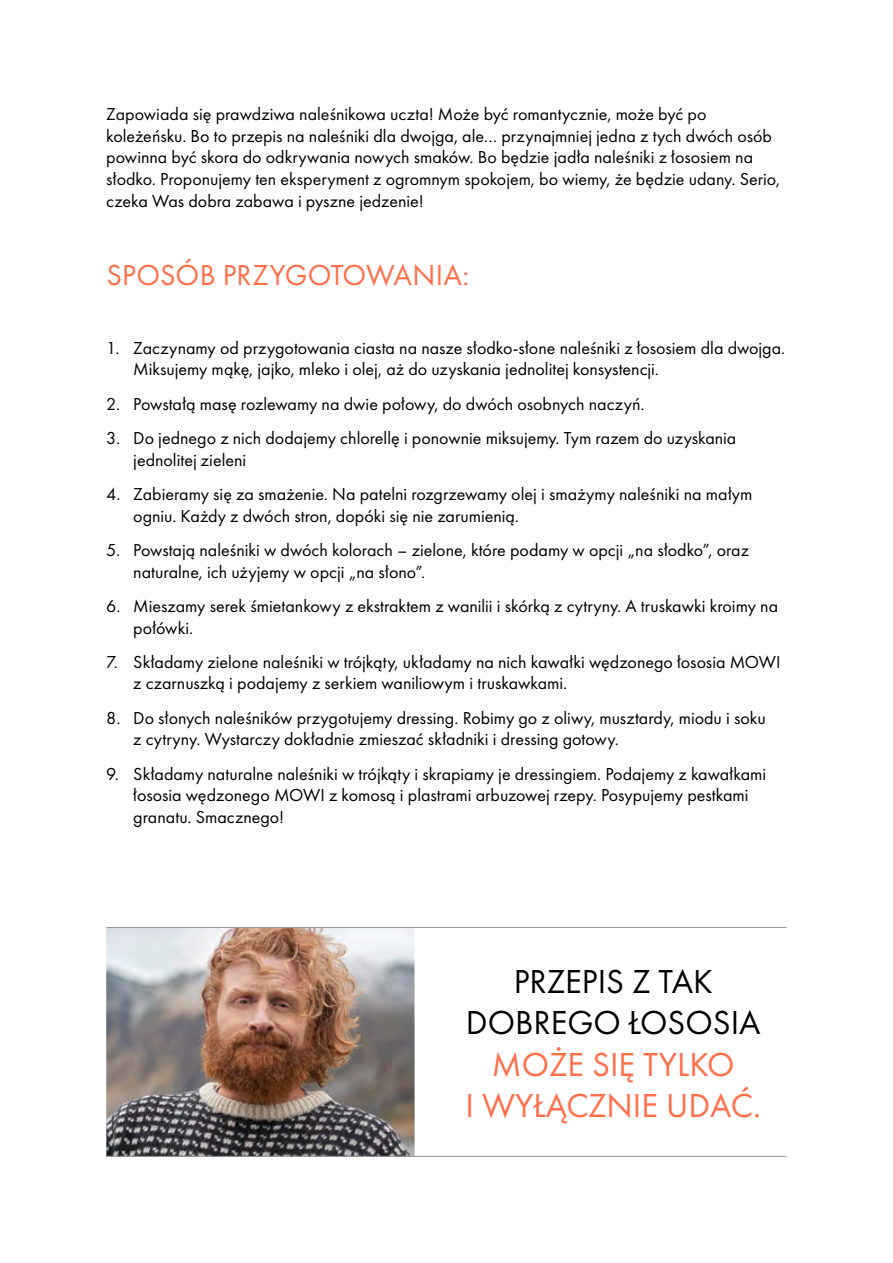
<style>
.page{position:relative;width:893px;height:1263px;background:#fff}
.page>*{position:absolute;margin:0;border:0;box-sizing:border-box;transform-origin:0 0}
.t1{font:34.5px/41.4px "Futura PT";color:#ff6f4a;text-align:center}
.t2{font:34.5px/41.4px "Futura PT";color:#000;text-align:center}
.t3{font:30px "Futura PT";letter-spacing:.005em;color:#ff6f4a}
.t4{font:18px/21.6px "Futura PT";color:#000}
</style>
<div class="page">
<img style="left:106px;top:928px;width:309px;height:228px">
<hr style="left:106px;top:927px;width:681px;height:1px;background:#939598">
<hr style="left:106px;top:1156px;width:681px;height:1px;background:#939598">
<p class="t4" style="left:106px;top:103px;width:675px">Zapowiada się prawdziwa naleśnikowa uczta! Może być romantycznie, może być po koleżeńsku. Bo to przepis na naleśniki dla dwojga, ale… przynajmniej jedna z tych dwóch osób powinna być skora do odkrywania nowych smaków. Bo będzie jadła naleśniki z łososiem na słodko. Proponujemy ten eksperyment z ogromnym spokojem, bo wiemy, że będzie udany. Serio, czeka Was dobra zabawa i pyszne jedzenie!</p>
<h2 class="t3" style="left:106px;top:257px;width:364px">SPOSÓB PRZYGOTOWANIA:</h2>
<p class="t4" style="left:133px;top:337px;width:653px;text-indent:-27px">1. Zaczynamy od przygotowania ciasta na nasze słodko-słone naleśniki z łososiem dla dwojga.<br>Miksujemy mąkę, jajko, mleko i olej, aż do uzyskania jednolitej konsystencji.</p>
<p class="t4" style="left:106px;top:393px;width:540px">2. Powstałą masę rozlewamy na dwie połowy, do dwóch osobnych naczyń.</p>
<p class="t4" style="left:133px;top:427px;width:605px;text-indent:-27px">3. Do jednego z nich dodajemy chlorellę i ponownie miksujemy. Tym razem do uzyskania jednolitej zieleni</p>
<p class="t4" style="left:133px;top:483px;width:621px;text-indent:-27px">4. Zabieramy się za smażenie. Na patelni rozgrzewamy olej i smażymy naleśniki na małym ogniu. Każdy z dwóch stron, dopóki się nie zarumienią.</p>
<p class="t4" style="left:133px;top:539px;width:617px;text-indent:-27px">5. Powstają naleśniki w dwóch kolorach – zielone, które podamy w opcji „na słodko”, oraz naturalne, ich użyjemy w opcji „na słono”.</p>
<p class="t4" style="left:133px;top:595px;width:646px;text-indent:-27px">6. Mieszamy serek śmietankowy z ekstraktem z wanilii i skórką z cytryny. A truskawki kroimy na połówki.</p>
<p class="t4" style="left:133px;top:651px;width:649px;text-indent:-27px">7. Składamy zielone naleśniki w trójkąty, układamy na nich kawałki wędzonego łososia MOWI z czarnuszką i podajemy z serkiem waniliowym i truskawkami.</p>
<p class="t4" style="left:133px;top:707px;width:634px;text-indent:-27px">8. Do słonych naleśników przygotujemy dressing. Robimy go z oliwy, musztardy, miodu i soku z cytryny. Wystarczy dokładnie zmieszać składniki i dressing gotowy.</p>
<p class="t4" style="left:133px;top:763px;width:634px;text-indent:-27px">9. Składamy naturalne naleśniki w trójkąty i skrapiamy je dressingiem. Podajemy z kawałkami łososia wędzonego MOWI z komosą i plastrami arbuzowej rzepy. Posypujemy pestkami granatu. Smacznego!</p>
<h1 class="t2" style="left:466px;top:960px;width:296px">PRZEPIS Z TAK<br>DOBREGO ŁOSOSIA</h1>
<h1 class="t1" style="left:465px;top:1043px;width:297px">MOŻE SIĘ TYLKO<br>I WYŁĄCZNIE UDAĆ.</h1>
</div>
